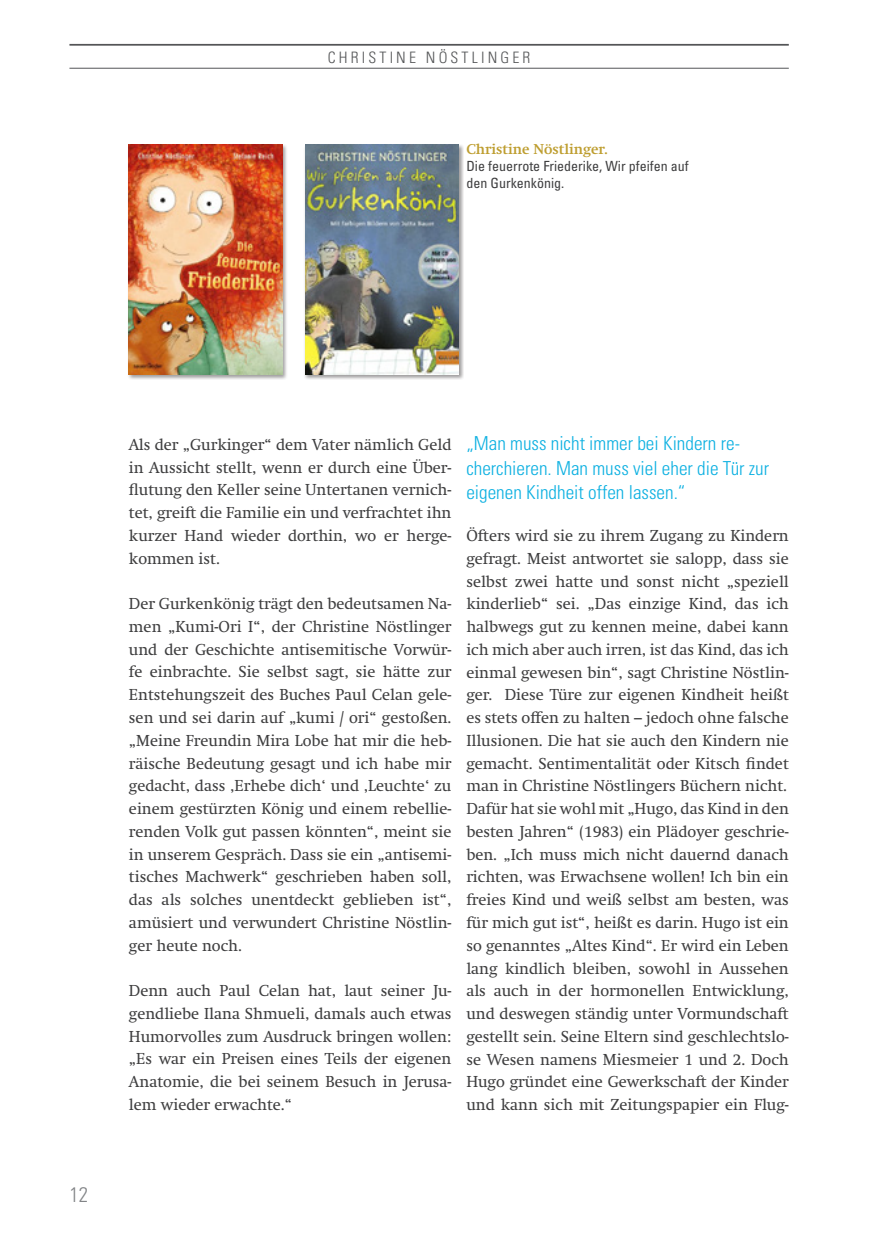
<style>
.page{position:relative;width:893px;height:1241px;background:#fff}
.page>*{position:absolute;margin:0;border:0;box-sizing:border-box;transform-origin:0 0}
.t1{font:300 condensed 21px "Univers LT Std";color:#828487}
.t2{font:300 condensed 19.25px/24.5px "Univers LT Std";color:#0cb0e1}
.t3{font:15.75px/22.8px "Swift";color:#3e3e3f;text-align:justify}
.t4{font:300 condensed 15.75px "Univers LT Std";letter-spacing:.2em;color:#545557}
.t5{font:condensed 14px/16.8px "Univers LT Std";color:#3e3e3f}
.t6{font:700 14px "Swift";color:#be9e30}
</style>
<div class="page">
<hr style="left:69px;top:44px;width:720px;height:2px;background:#545557">
<hr style="left:69px;top:68px;width:720px;height:1px;background:#545557">
<div style="left:127px;top:143px;width:161px;height:237px;background:#231f20;opacity:.45"></div>
<img style="left:129px;top:145px;width:154px;height:229px">
<div style="left:303px;top:143px;width:161px;height:237px;background:#231f20;opacity:.45"></div>
<img style="left:305px;top:145px;width:154px;height:229px">
<p class="t4" style="left:328px;top:48px;width:204px">CHRISTINE NÖSTLINGER</p>
<p class="t6" style="left:466px;top:141px;width:143px">Christine Nöstlinger.</p>
<p class="t5" style="left:466px;top:157px;width:224px">Die feuerrote Friederike, Wir pfeifen auf den Gurkenkönig.</p>
<h1 class="t1" style="left:69px;top:1181px;width:20px">12</h1>
<p class="t3" style="left:129px;top:433px;width:324px">Als der „Gurkinger“ dem Vater nämlich Geld in Aussicht stellt, wenn er durch eine Über&shy;flutung den Keller seine Untertanen vernich&shy;tet, greift die Familie ein und verfrachtet ihn kurzer Hand wieder dorthin, wo er herge&shy;kommen ist.</p>
<p class="t3" style="left:129px;top:592px;width:324px">Der Gurkenkönig trägt den bedeutsamen Na&shy;men „Kumi-Ori I“, der Christine Nöstlinger und der Geschichte antisemitische Vorwür&shy;fe einbrachte. Sie selbst sagt, sie hätte zur Entstehungszeit des Buches Paul Celan gele&shy;sen und sei darin auf „kumi / ori“ gestoßen. „Meine Freundin Mira Lobe hat mir die heb&shy;räische Bedeutung gesagt und ich habe mir gedacht, dass ‚Erhebe dich‘ und ‚Leuchte‘ zu einem gestürzten König und einem rebellie&shy;renden Volk gut passen könnten“, meint sie in unserem Gespräch. Dass sie ein „antisemi&shy;tisches Machwerk“ geschrieben haben soll, das als solches unentdeckt geblieben ist“, amüsiert und verwundert Christine Nöstlin&shy;ger heute noch.</p>
<p class="t3" style="left:129px;top:979px;width:324px">Denn auch Paul Celan hat, laut seiner Ju&shy;gendliebe Ilana Shmueli, damals auch etwas Humorvolles zum Ausdruck bringen wollen: „Es war ein Preisen eines Teils der eigenen Anatomie, die bei seinem Besuch in Jerusa&shy;lem wieder erwachte.“</p>
<p class="t2" style="left:466px;top:431px;width:304px">„Man muss nicht immer bei Kindern re&shy;cherchieren. Man muss viel eher die Tür zur eigenen Kindheit offen lassen.“</p>
<p class="t3" style="left:466px;top:524px;width:324px">Öfters wird sie zu ihrem Zugang zu Kindern gefragt. Meist antwortet sie salopp, dass sie selbst zwei hatte und sonst nicht „speziell kinderlieb“ sei. „Das einzige Kind, das ich halbwegs gut zu kennen meine, dabei kann ich mich aber auch irren, ist das Kind, das ich einmal gewesen bin“, sagt Christine Nöstlin&shy;ger. Diese Türe zur eigenen Kindheit heißt es stets offen zu halten – jedoch ohne falsche Illusionen. Die hat sie auch den Kindern nie gemacht. Sentimentalität oder Kitsch findet man in Christine Nöstlingers Büchern nicht.<br>Dafür hat sie wohl mit „Hugo, das Kind in den besten Jahren“ (1983) ein Plädoyer geschrie&shy;ben. „Ich muss mich nicht dauernd danach richten, was Erwachsene wollen! Ich bin ein freies Kind und weiß selbst am besten, was für mich gut ist“, heißt es darin. Hugo ist ein so genanntes „Altes Kind“. Er wird ein Leben lang kindlich bleiben, sowohl in Aussehen als auch in der hormonellen Entwicklung, und deswegen ständig unter Vormundschaft gestellt sein. Seine Eltern sind geschlechtslo&shy;se Wesen namens Miesmeier 1 und 2. Doch Hugo gründet eine Gewerkschaft der Kinder und kann sich mit Zeitungspapier ein Flug-</p>
</div>
